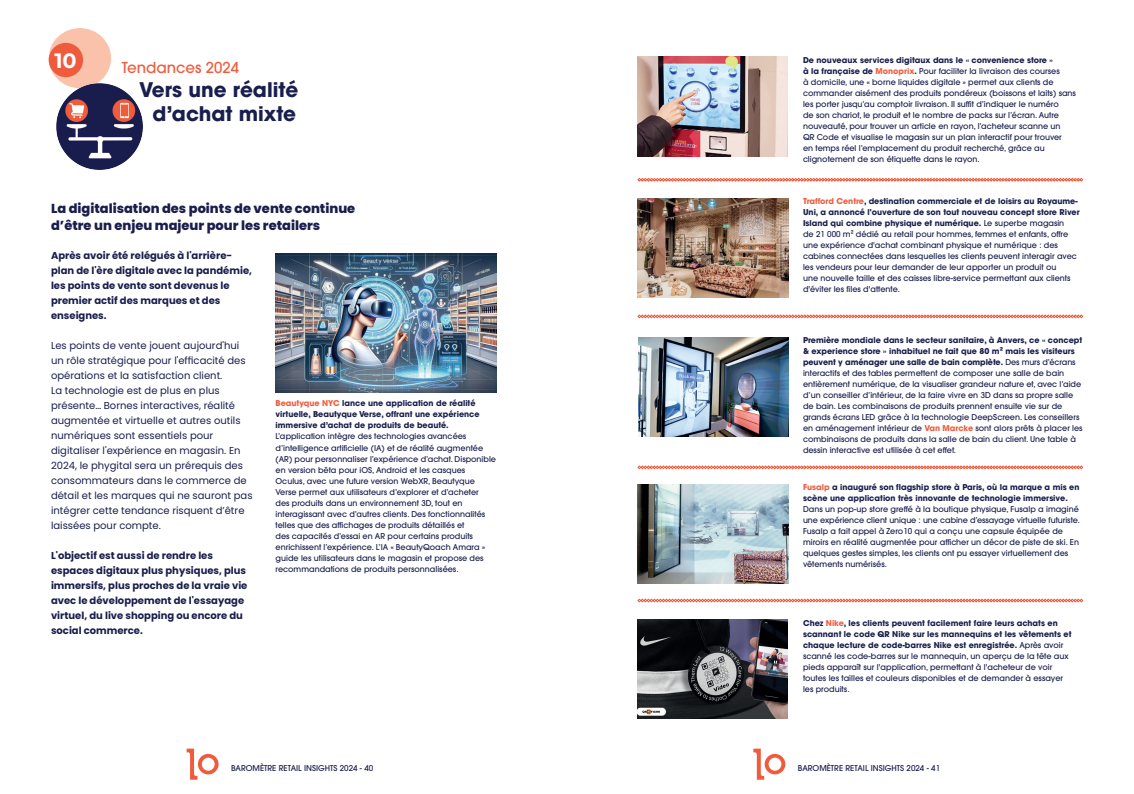
<style>
.page{position:relative;width:1134px;height:794px;background:#fff}
.page>*{position:absolute;margin:0;border:0;box-sizing:border-box;transform-origin:0 0}
.t1{font:700 20.8px "Montserrat";color:#fff}
.t2{font:700 20px/24px "ITC Avant Garde Pro";color:#191e4d;text-align:center}
.t3{font:500 15px "ITC Avant Garde Pro";color:#ee5c3d}
.t4{font:800 13px/17px "Poppins";color:#191e4d}
.t5{font:10px/15px "Poppins";color:#191e4d}
.t6{font:700 10px/15px "Poppins";color:#191e4d}
.t7{font:500 8px/11px "ITC Avant Garde Pro";color:#191e4d}
.t8{font:700 8px/11px "ITC Avant Garde Pro";color:#191e4d}
.s1{color:#ee5c3d}
.s2{font-weight:700}
.s3{font-weight:700;color:#ee5c3d}
</style>
<div class="page">
<svg style="left:753px;top:748px;width:32px;height:31px"></svg>
<svg style="left:187px;top:748px;width:32px;height:31px"></svg>
<div style="left:49px;top:28px;width:62px;height:60px;background:#fac2ab;border-radius:50%"></div>
<div style="left:49px;top:43px;width:34px;height:34px;background:#ee5c3d;border-radius:50%"></div>
<img style="left:51px;top:78px;width:97px;height:98px;border-radius:49px">
<img style="left:276px;top:253px;width:220px;height:140px">
<svg style="left:638px;top:178px;width:445px;height:3px"></svg>
<svg style="left:638px;top:315px;width:445px;height:3px"></svg>
<svg style="left:638px;top:466px;width:445px;height:3px"></svg>
<img style="left:638px;top:57px;width:150px;height:99px">
<img style="left:638px;top:484px;width:150px;height:99px">
<img style="left:638px;top:337px;width:150px;height:100px">
<img style="left:638px;top:198px;width:150px;height:100px">
<svg style="left:638px;top:599px;width:445px;height:3px"></svg>
<img style="left:638px;top:619px;width:150px;height:99px">
<h1 class="t1" style="left:54px;top:45px;width:24px">10</h1>
<h3 class="t3" style="left:122px;top:58px;width:119px">Tendances 2024</h3>
<h2 class="t2" style="left:139px;top:78px;width:160px">Vers une réalité d’achat mixte</h2>
<h3 class="t4" style="left:51px;top:199px;width:306px">La digitalisation des points de vente continue d’être un enjeu majeur pour les retailers</h3>
<p class="t6" style="left:51px;top:248px;width:202px">Après avoir été relégués à l'arrière&shy;plan de l'ère digitale avec la pandémie, les points de vente sont devenus le premier actif des marques et des enseignes.</p>
<p class="t5" style="left:51px;top:338px;width:203px">Les points de vente jouent aujourd'hui un rôle stratégique pour l'efficacité des opérations et la satisfaction client.<br>La technologie est de plus en plus présente… Bornes interactives, réalité augmentée et virtuelle et autres outils numériques sont essentiels pour digitaliser l'expérience en magasin. En 2024, le phygital sera un prérequis des consommateurs dans le commerce de détail et les marques qui ne sauront pas intégrer cette tendance risquent d’être laissées pour compte.</p>
<p class="t6" style="left:51px;top:548px;width:198px">L'objectif est aussi de rendre les espaces digitaux plus physiques, plus immersifs, plus proches de la vraie vie avec le développement de l'essayage virtuel, du live shopping ou encore du social commerce.</p>
<p class="t8" style="left:276px;top:398px;width:206px"><span class="s1">Beautyque NYC</span> lance une application de réalité virtuelle, Beautyque Verse, offrant une expérience immersive d’achat de produits de beauté.</p>
<p class="t7" style="left:276px;top:431px;width:222px">L’application intègre des technologies avancées d’intelligence artificielle (IA) et de réalité augmentée (AR) pour personnaliser l’expérience d’achat. Disponible en version bêta pour iOS, Android et les casques Oculus, avec une future version WebXR, Beautyque Verse permet aux utilisateurs d’explorer et d’acheter<br>des produits dans un environnement 3D, tout en interagissant avec d’autres clients. Des fonctionnalités telles que des affichages de produits détaillés et<br>des capacités d’essai en AR pour certains produits enrichissent l’expérience. L’IA « BeautyQoach Amara » guide les utilisateurs dans le magasin et propose des recommandations de produits personnalisées.</p>
<p class="t7" style="left:803px;top:54px;width:274px"><span class="s2">De nouveaux services digitaux dans le « convenience store »<br>à la française de</span> <span class="s3">Monoprix</span><span class="s2">.</span> Pour faciliter la livraison des courses<br>à domicile, une « borne liquides digitale » permet aux clients de commander aisément des produits pondéreux (boissons et laits) sans les porter jusqu’au comptoir livraison. Il suffit d’indiquer le numéro<br>de son chariot, le produit et le nombre de packs sur l’écran. Autre nouveauté, pour trouver un article en rayon, l’acheteur scanne un<br>QR Code et visualise le magasin sur un plan interactif pour trouver<br>en temps réel l’emplacement du produit recherché, grâce au clignotement de son étiquette dans le rayon.</p>
<p class="t7" style="left:803px;top:196px;width:278px"><span class="s3">Trafford Centre</span><span class="s2">, destination commerciale et de loisirs au Royaume-Uni, a annoncé l'ouverture de son tout nouveau concept store River Island qui combine physique et numérique.</span> Le superbe magasin<br>de 21 000 m² dédié au retail pour hommes, femmes et enfants, offre une expérience d'achat combinant physique et numérique : des cabines connectées dans lesquelles les clients peuvent interagir avec les vendeurs pour leur demander de leur apporter un produit ou<br>une nouvelle taille et des caisses libre-service permettant aux clients d'éviter les files d'attente.</p>
<p class="t7" style="left:803px;top:335px;width:281px"><span class="s2">Première mondiale dans le secteur sanitaire, à Anvers, ce « concept &amp; experience store » inhabituel ne fait que 80 m² mais les visiteurs peuvent y aménager une salle de bain complète.</span> Des murs d’écrans interactifs et des tables permettent de composer une salle de bain entièrement numérique, de la visualiser grandeur nature et, avec l’aide d’un conseiller d’intérieur, de la faire vivre en 3D dans sa propre salle de bain. Les combinaisons de produits prennent ensuite vie sur de grands écrans LED grâce à la technologie DeepScreen. Les conseillers en aménagement intérieur de <span class="s3">Van Marcke</span> sont alors prêts à placer les combinaisons de produits dans la salle de bain du client. Une table à dessin interactive est utilisée à cet effet.</p>
<p class="t8" style="left:803px;top:482px;width:278px"><span class="s1">Fusalp</span> a inauguré son flagship store à Paris, où la marque a mis en scène une application très innovante de technologie immersive.</p>
<p class="t7" style="left:803px;top:504px;width:278px">Dans un pop-up store greffé à la boutique physique, Fusalp a imaginé une expérience client unique : une cabine d’essayage virtuelle futuriste.<br>Fusalp a fait appel à Zero10 qui a conçu une capsule équipée de miroirs en réalité augmentée pour afficher un décor de piste de ski. En quelques gestes simples, les clients ont pu essayer virtuellement des vêtements numérisés.</p>
<p class="t7" style="left:803px;top:617px;width:270px"><span class="s2">Chez</span> <span class="s3">Nike</span><span class="s2">, les clients peuvent facilement faire leurs achats en scannant le code QR Nike sur les mannequins et les vêtements et chaque lecture de code-barres Nike est enregistrée.</span> Après avoir scanné les code-barres sur le mannequin, un aperçu de la tête aux pieds apparaît sur l'application, permettant à l'acheteur de voir toutes les tailles et couleurs disponibles et de demander à essayer les produits.</p>
<p class="t7" style="left:231px;top:763px;width:144px">BAROMÈTRE RETAIL INSIGHTS 2024 - 40</p>
<p class="t7" style="left:798px;top:763px;width:144px">BAROMÈTRE RETAIL INSIGHTS 2024 - 41</p>
</div>
